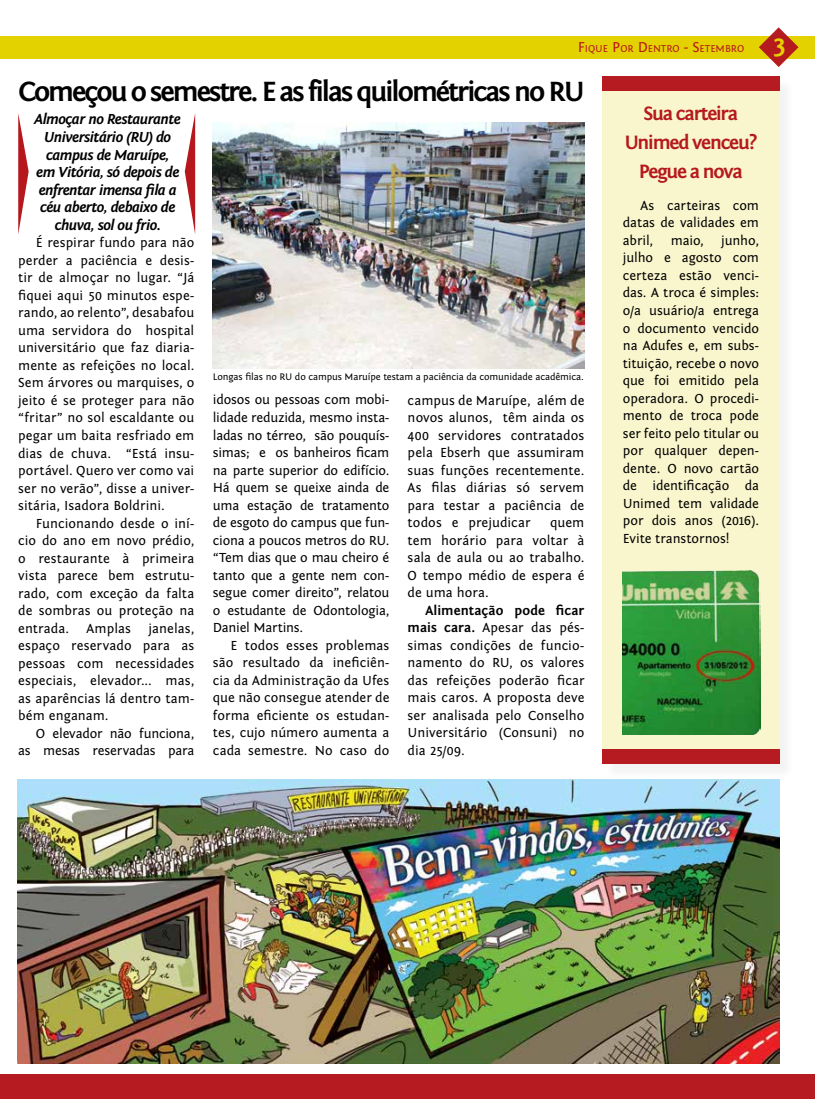
<style>
.page{position:relative;width:815px;height:1099px;background:#fff}
.page>*{position:absolute;margin:0;border:0;box-sizing:border-box;transform-origin:0 0}
.t1{font:700 28.75px "Fontin Sans";letter-spacing:-.07em;color:#000}
.t2{font:700 26.25px "Fontin Sans";color:#e3d200}
.t3{font:700 20px/28.8px "Fontin Sans";letter-spacing:-.06em;color:#b5191e;text-align:center}
.t4{font:italic 700 15px/17.5px "Fontin Sans";letter-spacing:-.03em;color:#000;text-align:center}
.t5{font:13.75px/17.5px "Fontin Sans";color:#000;text-align:justify}
.t6{font:10.5px "Fontin Sans Small Caps";color:#b5191e}
.t7{font:10px "Fontin Sans";letter-spacing:-.01em;color:#000}
.s1{font-size:15px}
.s2{font-weight:700}
</style>
<div class="page">
<div style="left:0;top:36px;width:815px;height:22px;background:#e3d200"></div>
<svg style="left:759px;top:27px;width:39px;height:40px"></svg>
<div style="left:0;top:1074px;width:815px;height:24px;background:#b5191e"></div>
<div style="left:604px;top:78px;width:191px;height:701px;background:#f6f6f6"></div>
<div style="left:602px;top:76px;width:178px;height:687px;background:#f9f6cd"></div>
<div style="left:602px;top:76px;width:178px;height:14px;background:#b5191e"></div>
<div style="left:602px;top:749px;width:178px;height:14px;background:#b5191e"></div>
<img style="left:623px;top:570px;width:137px;height:164px">
<img style="left:18px;top:779px;width:762px;height:284px">
<img style="left:213px;top:123px;width:372px;height:246px">
<svg style="left:18px;top:113px;width:11px;height:121px"></svg>
<svg style="left:185px;top:114px;width:10px;height:119px"></svg>
<p class="t6" style="left:578px;top:43px;width:168px"><span class="s1">F</span>IQUE <span class="s1">P</span>OR <span class="s1">D</span>ENTRO <span class="s1">- S</span>ETEMBRO</p>
<h2 class="t2" style="left:773px;top:31px;width:15px">3</h2>
<h1 class="t1" style="left:18px;top:76px;width:567px">Começou o semestre. E as filas quilométricas no RU</h1>
<p class="t4" style="left:35px;top:111px;width:147px">Almoçar no Restaurante<br>Universitário (RU) do campus de Maruípe,<br>em Vitória, só depois de enfrentar imensa fila a céu aberto, debaixo de chuva, sol ou frio.</p>
<p class="t5" style="left:18px;top:234px;width:178px;text-indent:18px">É respirar fundo para não perder a paciência e desis&shy;tir de almoçar no lugar. “Já fiquei aqui 50 minutos espe&shy;rando, ao relento”, desabafou uma servidora do hospital universitário que faz diaria&shy;mente as refeições no local.<br>Sem árvores ou marquises, o jeito é se proteger para não “fritar” no sol escaldante ou pegar um baita resfriado em dias de chuva. “Está insu&shy;portável. Quero ver como vai ser no verão”, disse a univer&shy;sitária, Isadora Boldrini.</p>
<p class="t5" style="left:18px;top:514px;width:178px;text-indent:18px">Funcionando desde o iní&shy;cio do ano em novo prédio, o restaurante à primeira vista parece bem estrutu&shy;rado, com exceção da falta de sombras ou proteção na entrada.</p>
<p class="t5" style="left:18px;top:619px;width:178px;text-indent:130px">janelas, espaço reservado para as pessoas com necessidades especiais, elevador... mas, as aparências lá dentro tam&shy;bém enganam.</p>
<p class="t5" style="left:18px;top:724px;width:178px;text-align:right">O elevador não funciona,<br>as mesas reservadas para</p>
<p class="t5" style="left:87px;top:619px;width:46px">Amplas</p>
<p class="t7" style="left:213px;top:371px;width:373px">Longas filas no RU do campus Maruípe testam a paciência da comunidade acadêmica.</p>
<p class="t5" style="left:213px;top:391px;width:178px">idosos ou pessoas com mobi&shy;lidade reduzida, mesmo insta&shy;ladas no térreo, são pouquís&shy;simas; e os banheiros ficam na parte superior do edifício.<br>Há quem se queixe ainda de uma estação de tratamento de esgoto do campus que fun&shy;ciona a poucos metros do RU. “Tem dias que o mau cheiro é tanto que a gente nem con&shy;segue comer direito”, relatou o estudante de Odontologia, Daniel Martins.</p>
<p class="t5" style="left:213px;top:636px;width:178px;text-indent:18px">E todos esses problemas são resultado da ineficiên&shy;cia da Administração da Ufes que não consegue atender de forma eficiente os estudan&shy;tes, cujo número aumenta a cada semestre. No caso do</p>
<p class="t5" style="left:408px;top:391px;width:178px">campus de Maruípe, além de novos alunos, têm ainda os 400 servidores contratados pela Ebserh que assumiram suas funções recentemente.<br>As filas diárias só servem para testar a paciência de todos e prejudicar</p>
<p class="t5" style="left:408px;top:514px;width:178px;text-indent:142px">quem tem horário para voltar à sala de aula ou ao trabalho.<br>O tempo médio de espera é de uma hora.</p>
<p class="t5" style="left:408px;top:601px;width:178px;text-indent:18px"><span class="s2">Alimentação pode ficar mais cara.</span> Apesar das pés&shy;simas condições de funcio&shy;namento do RU, os valores das refeições poderão ficar mais caros. A proposta deve ser analisada pelo Conselho Universitário (Consuni) no dia 25/09.</p>
<h3 class="t3" style="left:624px;top:100px;width:134px">Sua carteira<br>Unimed venceu?<br>Pegue a nova</h3>
<p class="t5" style="left:623px;top:197px;width:138px;text-indent:18px">As carteiras com datas de validades em abril,</p>
<p class="t5" style="left:623px;top:232px;width:138px;text-indent:98px">junho, julho e agosto com certeza estão venci&shy;das. A troca é simples: o/a usuário/a entrega o documento vencido na Adufes e, em subs&shy;tituição, recebe o novo que foi emitido pela operadora. O procedi&shy;mento de troca pode ser feito pelo titular ou por qualquer depen&shy;dente. O novo cartão de identificação da Unimed tem validade por dois anos (2016).<br>Evite transtornos!</p>
<p class="t5" style="left:671px;top:232px;width:35px">maio,</p>
</div>
